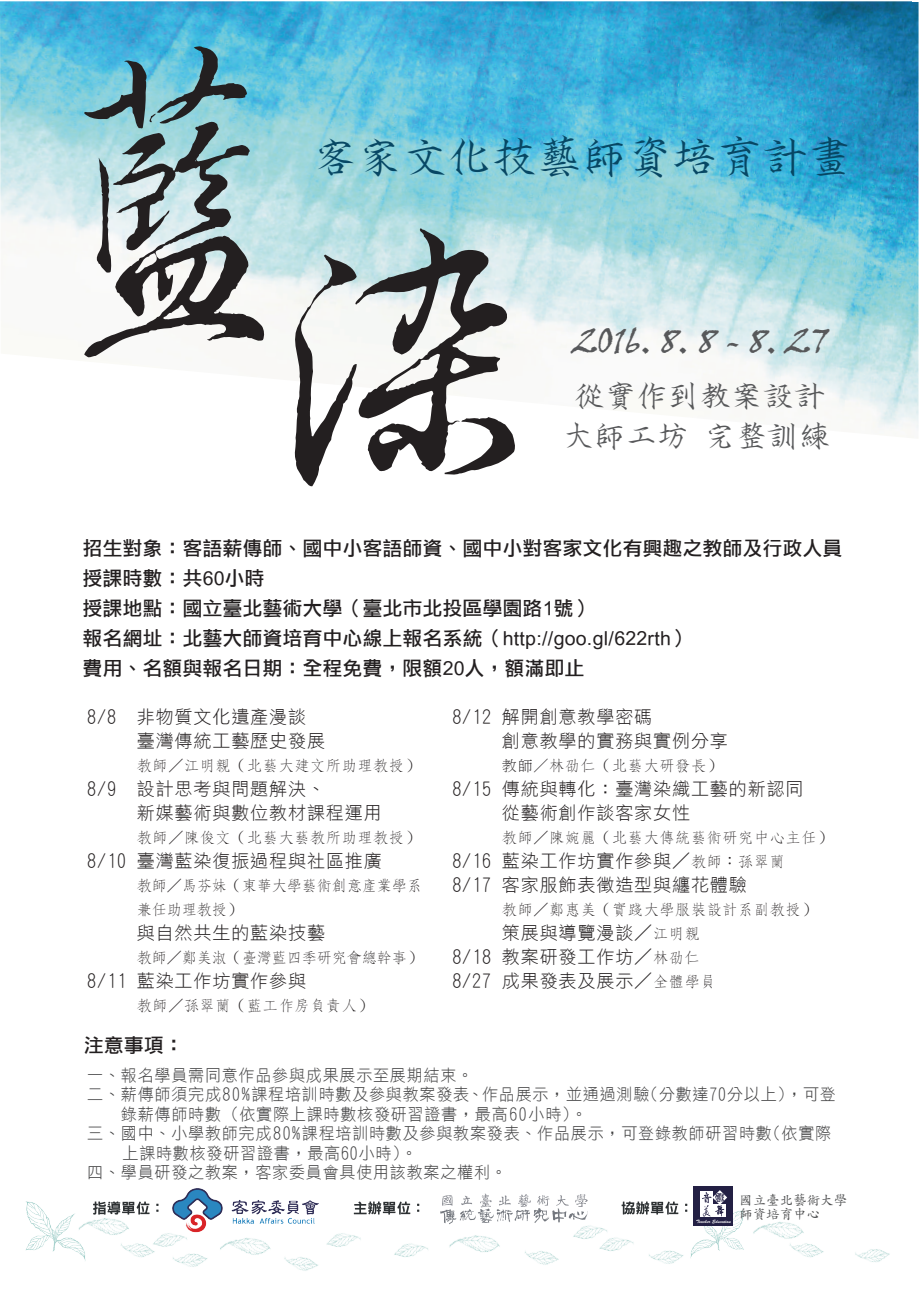
<style>
.page{position:relative;width:919px;height:1289px;background:#fff}
.page>*{position:absolute;margin:0;border:0;box-sizing:border-box;transform-origin:0 0}
.t1{font:45px "DF Hui Zong W5 HK BF";color:#074764}
.t2{font:36px "Viner Hand ITC";color:#57585a}
.t3{font:31.5px/40px "DF Hui Zong W5 HK BF";color:#57585a;text-align:center}
.t4{font:19.5px/30px "DF Li Hei Medium WINP BF";letter-spacing:.025em;color:#231f20}
.t5{font:18px/24px "DF Li Hei Lt WIN BF";letter-spacing:.05em;color:#231f20}
.t6{font:16.5px "DF Li Hei Lt WIN BF";letter-spacing:.05em;color:#3e3e3f}
.t7{font:15px "DF Fang Song W2 HK BF";letter-spacing:.05em;color:#231f20}
.t8{font:15px/24px "DF Fang Song W2 HK BF";color:#231f20}
.t9{font:13.5px/13.5px "DF Kai Shu Md HK BF";color:#4b4c4d}
.t10{font:4.8px "Brush Script Std";color:#fff}
.s1{font-family:"DF Li Song Lt WIN BF"}
.s2{font-family:"DF Fang Song W2 HK BF";font-size:15px}
</style>
<div class="page">
<img style="left:0;top:1px;width:918px;height:428px">
<svg style="left:354px;top:1201px;width:56px;height:13px"></svg>
<svg style="left:621px;top:1201px;width:57px;height:13px"></svg>
<svg style="left:522px;top:1194px;width:65px;height:29px"></svg>
<img style="left:685px;top:1203px;width:40px;height:50px">
<img style="left:725px;top:1186px;width:63px;height:64px">
<img style="left:561px;top:1205px;width:27px;height:34px">
<img style="left:776px;top:1223px;width:48px;height:35px">
<img style="left:855px;top:1249px;width:35px;height:13px">
<img style="left:26px;top:1201px;width:25px;height:49px">
<img style="left:51px;top:1201px;width:99px;height:60px">
<img style="left:142px;top:1221px;width:34px;height:14px">
<img style="left:107px;top:1223px;width:59px;height:38px">
<img style="left:161px;top:1235px;width:39px;height:32px">
<img style="left:440px;top:1193px;width:82px;height:59px">
<img style="left:587px;top:1217px;width:47px;height:34px">
<img style="left:511px;top:1230px;width:59px;height:35px">
<img style="left:649px;top:1232px;width:46px;height:32px">
<img style="left:394px;top:1243px;width:34px;height:14px">
<img style="left:200px;top:1238px;width:71px;height:26px">
<img style="left:330px;top:1213px;width:39px;height:34px">
<img style="left:284px;top:1241px;width:46px;height:30px">
<svg style="left:289px;top:228px;width:227px;height:259px"></svg>
<svg style="left:84px;top:46px;width:181px;height:311px"></svg>
<div style="left:693px;top:1186px;width:39px;height:39px;background:#232044"></div>
<div style="left:700px;top:1191px;width:12px;height:12px;background:#fff"></div>
<div style="left:700px;top:1204px;width:12px;height:12px;background:#fff"></div>
<svg style="left:702px;top:1190px;width:25px;height:26px"></svg>
<img style="left:172px;top:1188px;width:147px;height:45px">
<h1 class="t1" style="left:312px;top:134px;width:542px">客家文化技藝師資培育計畫</h1>
<h2 class="t2" style="left:573px;top:318px;width:256px">2016. 8. 8 - 8. 27</h2>
<h3 class="t3" style="left:562px;top:375px;width:269px">從實作到教案設計大師工坊 完整訓練</h3>
<p class="t4" style="left:83px;top:534px;width:761px">招生對象：客語薪傳師、國中小客語師資、國中小對客家文化有興趣之教師及行政人員授課時數：共60小時<br>授課地點：國立臺北藝術大學（臺北市北投區學園路1號）<br>報名網址：北藝大師資培育中心線上報名系統（http://goo.gl/622rth）<br>費用、名額與報名日期：全程免費，限額20人，額滿即止</p>
<p class="t5" style="left:137px;top:704px;width:190px;text-indent:-50px">8/8 非物質文化遺產漫談臺灣傳統工藝歷史發展</p>
<p class="t7" style="left:137px;top:758px;width:284px">教師／江明親（北藝大建文所助理教授）</p>
<p class="t5" style="left:137px;top:776px;width:246px;text-indent:-50px">8/9 設計思考與問題解決、<br>新媒藝術與數位教材課程運用</p>
<p class="t7" style="left:137px;top:830px;width:284px">教師／陳俊文（北藝大藝教所助理教授）</p>
<p class="t5" style="left:87px;top:848px;width:296px">8/10 臺灣藍染復振過程與社區推廣</p>
<p class="t8" style="left:137px;top:873px;width:287px">教師／馬芬妹（東華大學藝術創意產業學系兼任助理教授）</p>
<p class="t5" style="left:137px;top:920px;width:190px">與自然共生的藍染技藝</p>
<p class="t8" style="left:137px;top:945px;width:287px">教師／鄭美淑（臺灣藍四季研究會總幹事）</p>
<p class="t5" style="left:87px;top:968px;width:220px">8/11 藍染工作坊實作參與</p>
<p class="t7" style="left:137px;top:998px;width:237px">教師／孫翠蘭（藍工作房負責人）</p>
<p class="t4" style="left:84px;top:1030px;width:101px">注意事項：</p>
<p class="t5" style="left:502px;top:704px;width:227px;text-indent:-50px">8/12 解開創意教學密碼<br>創意教學的實務與實例分享</p>
<p class="t7" style="left:502px;top:758px;width:221px"><span class="s1">教師／</span>林劭仁（北藝大研發長）</p>
<p class="t5" style="left:502px;top:776px;width:303px;text-indent:-50px">8/15 傳統與轉化：臺灣染織工藝的新認同從藝術創作談客家女性</p>
<p class="t7" style="left:502px;top:830px;width:331px">教師／陳婉麗（北藝大傳統藝術研究中心主任）</p>
<p class="t5" style="left:452px;top:848px;width:334px">8/16 藍染工作坊實作參與／<span class="s2">教師：孫翠蘭<br></span>8/17 客家服飾表徵造型與纏花體驗</p>
<p class="t7" style="left:502px;top:902px;width:316px">教師／鄭惠美（實踐大學服裝設計系副教授）</p>
<p class="t5" style="left:452px;top:920px;width:264px;text-indent:50px">策展與導覽漫談／<span class="s2">江明親<br></span>8/18 教案研發工作坊／<span class="s2">林劭仁<br></span>8/27 成果發表及展示／<span class="s2">全體學員</span></p>
<p class="t6" style="left:87px;top:1066px;width:387px">一、報名學員需同意作品參與成果展示至展期結束。</p>
<p class="t6" style="left:87px;top:1085px;width:750px">二、薪傳師須完成80%課程培訓時數及參與教案發表、作品展示，並通過測驗(分數達70分以上)，可登</p>
<p class="t6" style="left:121px;top:1105px;width:467px">錄薪傳師時數 (依實際上課時數核發研習證書，最高60小時)。</p>
<p class="t6" style="left:87px;top:1124px;width:745px">三、國中、小學教師完成80%課程培訓時數及參與教案發表、作品展示，可登錄教師研習時數(依實際</p>
<p class="t6" style="left:122px;top:1144px;width:296px">上課時數核發研習證書，最高60小時)。</p>
<p class="t6" style="left:87px;top:1163px;width:421px">四、學員研發之教案，客家委員會具使用該教案之權利。</p>
<p class="t10" style="left:696px;top:1218px;width:36px">Teacher Education</p>
<p class="t9" style="left:739px;top:1193px;width:109px">國立臺北藝術大學師資培育中心</p>
</div>
